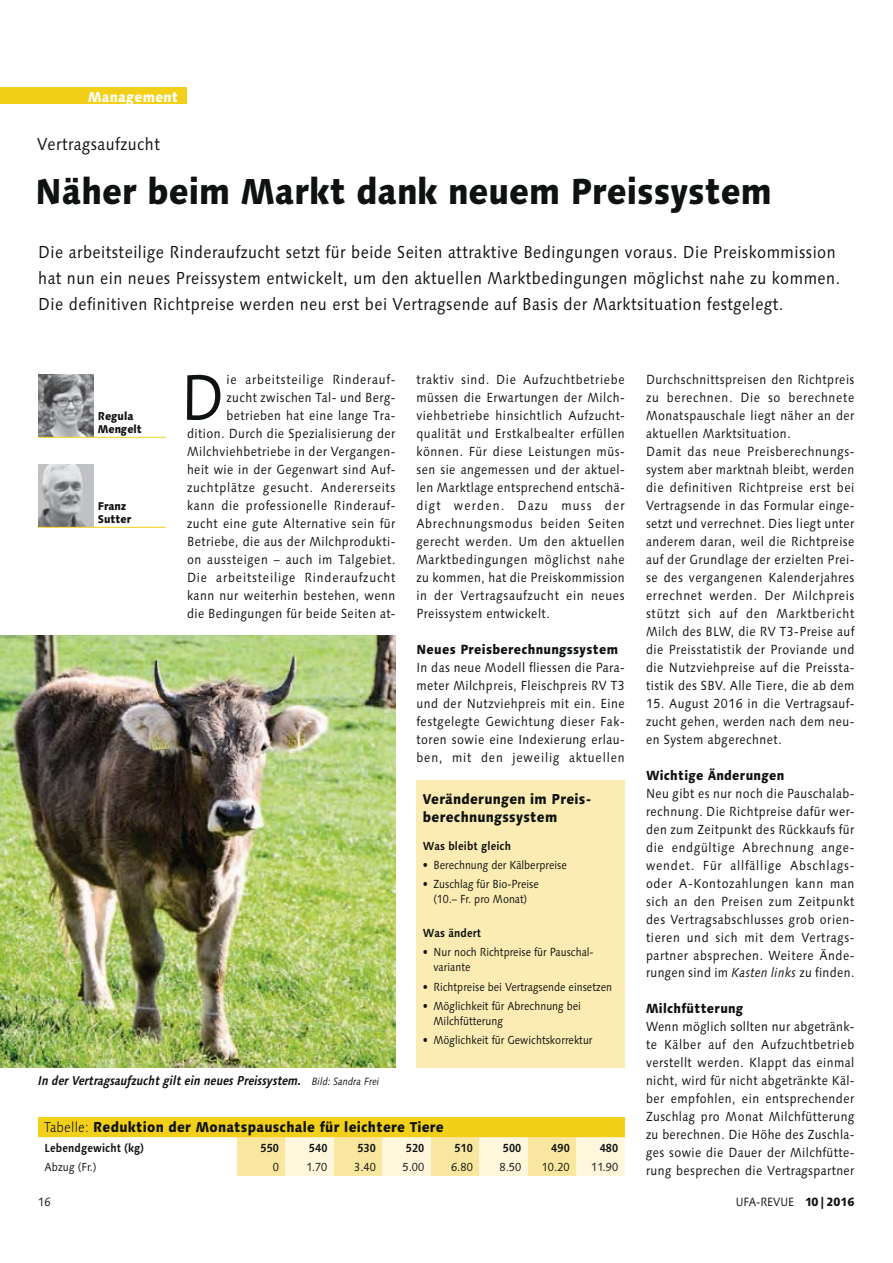
<style>
.page{position:relative;width:893px;height:1263px;background:#fff}
.page>*{position:absolute;margin:0;border:0;box-sizing:border-box;transform-origin:0 0}
.t1{font:64.2px "Linotype Syntax";color:#0f1310;scale:.9 1}
.t2{font:800 36px "Linotype Syntax";color:#0f1310;scale:.9 1}
.t3{font:17.25px/26.2px "Linotype Syntax";letter-spacing:.03em;color:#0f1310;scale:.9 1}
.t4{font:800 14.25px/18px "Linotype Syntax";letter-spacing:.02em;color:#0f1310;scale:.9 1}
.t5{font:800 14.25px "Linotype Syntax";letter-spacing:.025em;color:#fff;scale:.9 1}
.t6{font:13.2px/18px "Linotype Syntax";letter-spacing:.04em;color:#0f1310;text-align:justify;scale:.9 1}
.t7{font:800 13.2px "Linotype Syntax";letter-spacing:.025em;color:#0f1310;scale:.9 1}
.t8{font:italic 700 12.75px "Linotype Syntax";letter-spacing:.005em;color:#0f1310;scale:.9 1}
.t9{font:12px "Linotype Syntax";color:#0f1310;scale:.9 1}
.t10{font:12px "Linotype Syntax";color:#0f1310;scale:.88 1}
.t11{font:11.7px/15px "Linotype Syntax";color:#0f1310;scale:.88 1}
.t12{font:700 11.7px "Linotype Syntax";letter-spacing:.01em;color:#0f1310;scale:.9 1}
.t13{font:11.7px "Linotype Syntax";color:#0f1310;scale:.9 1}
.t14{font:800 11.25px/13.5px "Linotype Syntax";color:#0f1310;scale:.9 1}
.s1{font-weight:400;font-size:10.5px}
.s2{font-weight:300}
.s3{font-style:italic}
.s4{font-weight:800}
</style>
<div class="page">
<img style="left:38px;top:375px;width:56px;height:62px">
<img style="left:38px;top:465px;width:56px;height:62px">
<hr style="left:38px;top:437px;width:128px;height:1px;background:#f2d019">
<hr style="left:38px;top:527px;width:128px;height:1px;background:#f2d019">
<img style="left:0;top:636px;width:395px;height:431px">
<div style="left:0;top:87px;width:187px;height:17px;background:#f2d019"></div>
<div style="left:38px;top:1117px;width:587px;height:20px;background:#f2d019"></div>
<svg style="left:38px;top:1137px;width:587px;height:39px"></svg>
<div style="left:416px;top:780px;width:209px;height:287px;background:#fcecb3"></div>
<p class="t5" style="left:88px;top:91px;width:102px">Management</p>
<h3 class="t3" style="left:37px;top:132px;width:138px">Vertragsaufzucht</h3>
<h2 class="t2" style="left:35px;top:176px;width:820px">Näher beim Markt dank neuem Preissystem</h2>
<p class="t3" style="left:38px;top:240px;width:892px">Die arbeitsteilige Rinderaufzucht setzt für beide Seiten attraktive Bedingungen voraus. Die Preiskommission hat nun ein neues Preissystem entwickelt, um den aktuellen Marktbedingungen möglichst nahe zu kommen.<br>Die definitiven Richtpreise werden neu erst bei Vertragsende auf Basis der Marktsituation festgelegt.</p>
<p class="t14" style="left:98px;top:410px;width:51px">Regula<br>Mengelt</p>
<p class="t14" style="left:98px;top:500px;width:39px">Franz<br>Sutter</p>
<p class="t6" style="left:187px;top:371px;width:233px;text-align:right">ie arbeitsteilige Rinderauf-<br>zucht zwischen Tal- und Berg&shy;betrieben hat eine lange Tra&shy;dition. Durch die Spezialisierung der Milchviehbetriebe in der Vergangen&shy;heit wie in der Gegenwart sind Auf&shy;zuchtplätze gesucht. Andererseits kann die professionelle Rinderauf&shy;zucht eine gute Alternative sein für Betriebe, die aus der Milchprodukti&shy;on aussteigen – auch im Talgebiet.<br>Die arbeitsteilige Rinderaufzucht kann nur weiterhin bestehen, wenn die Bedingungen für beide Seiten at-</p>
<p class="t6" style="left:416px;top:371px;width:233px">traktiv sind. Die Aufzuchtbetriebe müssen die Erwartungen der Milch&shy;viehbetriebe hinsichtlich Aufzucht&shy;qualität und Erstkalbealter erfüllen können. Für diese Leistungen müs&shy;sen sie angemessen und der aktuel&shy;len Marktlage entsprechend entschä&shy;digt werden. Dazu muss der Abrechnungsmodus beiden Seiten gerecht werden. Um den aktuellen Marktbedingungen möglichst nahe zu kommen, hat die Preiskommission in der Vertragsaufzucht ein neues Preissystem entwickelt.</p>
<p class="t7" style="left:416px;top:643px;width:226px">Neues Preisberechnungssystem</p>
<p class="t6" style="left:416px;top:659px;width:233px">In das neue Modell fliessen die Para&shy;meter Milchpreis, Fleischpreis RV T3 und der Nutzviehpreis mit ein. Eine festgelegte Gewichtung dieser Fak&shy;toren sowie eine Indexierung erlau&shy;ben, mit den jeweilig aktuellen</p>
<h1 class="t1" style="left:181px;top:370px;width:50px">D</h1>
<p class="t4" style="left:423px;top:791px;width:189px">Veränderungen im Preis&shy;berechnungssystem</p>
<p class="t12" style="left:423px;top:841px;width:99px">Was bleibt gleich</p>
<p class="t11" style="left:423px;top:858px;width:165px">• Berechnung der Kälberpreise</p>
<p class="t11" style="left:423px;top:877px;width:133px;text-align:center">• Zuschlag für Bio-Preise (10.– Fr. pro Monat)</p>
<p class="t12" style="left:423px;top:928px;width:66px">Was ändert</p>
<p class="t11" style="left:433px;top:946px;width:183px;text-indent:-11px">• Nur noch Richtpreise für Pauschal&shy;variante</p>
<p class="t11" style="left:423px;top:980px;width:216px">• Richtpreise bei Vertragsende einsetzen</p>
<p class="t11" style="left:433px;top:999px;width:169px;text-indent:-11px">• Möglichkeit für Abrechnung bei<br>Milch fütterung</p>
<p class="t11" style="left:423px;top:1033px;width:194px">• Möglichkeit für Gewichtskorrektur</p>
<p class="t8" style="left:38px;top:1076px;width:381px">In der Vertragsaufzucht gilt ein neues Preissystem. <span class="s1">Bild: Sandra Frei</span></p>
<p class="t4" style="left:44px;top:1119px;width:445px"><span class="s2">Tabelle:</span> Reduktion der Monatspauschale für leichtere Tiere</p>
<p class="t12" style="left:45px;top:1142px;width:112px">Lebendgewicht (kg)</p>
<p class="t12" style="left:260px;top:1142px;width:22px">550</p>
<p class="t12" style="left:309px;top:1142px;width:22px">540</p>
<p class="t12" style="left:357px;top:1142px;width:22px">530</p>
<p class="t12" style="left:406px;top:1142px;width:22px">520</p>
<p class="t12" style="left:454px;top:1142px;width:22px">510</p>
<p class="t12" style="left:503px;top:1142px;width:22px">500</p>
<p class="t12" style="left:551px;top:1142px;width:22px">490</p>
<p class="t12" style="left:600px;top:1142px;width:22px">480</p>
<p class="t13" style="left:45px;top:1161px;width:59px">Abzug (Fr.)</p>
<p class="t13" style="left:273px;top:1161px;width:8px">0</p>
<p class="t13" style="left:307px;top:1161px;width:25px">1.70</p>
<p class="t13" style="left:354px;top:1161px;width:26px">3.40</p>
<p class="t13" style="left:402px;top:1161px;width:26px">5.00</p>
<p class="t13" style="left:451px;top:1161px;width:26px">6.80</p>
<p class="t13" style="left:499px;top:1161px;width:26px">8.50</p>
<p class="t13" style="left:542px;top:1161px;width:33px">10.20</p>
<p class="t13" style="left:591px;top:1161px;width:32px">11.90</p>
<p class="t6" style="left:646px;top:371px;width:233px;text-align:left">Durchschnittspreisen den Richtpreis zu berechnen. Die so berechnete Monatspauschale liegt näher an der aktuellen Marktsituation.<br>Damit das neue Preisberechnungs&shy;system aber marktnah bleibt, werden die definitiven Richtpreise erst bei Vertragsende in das Formular einge&shy;setzt und verrechnet. Dies liegt unter anderem daran, weil die Richtpreise auf der Grundlage der erzielten Prei&shy;se des vergangenen Kalenderjahres errechnet werden. Der Milchpreis stützt sich auf den Marktbericht Milch des BLW, die RV T3-Preise auf die Preisstatistik der Proviande und die Nutzviehpreise auf die Preissta&shy;tistik des SBV. Alle Tiere, die ab dem</p>
<p class="t6" style="left:646px;top:695px;width:233px">15. August 2016 in die Vertragsauf&shy;zucht gehen, werden nach dem neu&shy;en System abgerechnet.</p>
<p class="t7" style="left:646px;top:769px;width:155px">Wichtige Änderungen</p>
<p class="t6" style="left:646px;top:785px;width:233px">Neu gibt es nur noch die Pauschalab&shy;rechnung. Die Richtpreise dafür wer&shy;den zum Zeitpunkt des Rückkaufs für die endgültige Abrechnung ange&shy;wendet. Für allfällige Abschlags&shy;oder A-Kontozahlungen kann man sich an den Preisen zum Zeitpunkt des Vertragsabschlusses grob orien&shy;tieren und sich mit dem Vertrags&shy;partner absprechen. Weitere Ände&shy;rungen sind im <span class="s3">Kasten links</span> zu finden.</p>
<p class="t7" style="left:646px;top:1003px;width:110px">Milchfütterung</p>
<p class="t6" style="left:646px;top:1019px;width:233px">Wenn möglich sollten nur abgetränk&shy;te Kälber auf den Aufzuchtbetrieb verstellt werden. Klappt das einmal nicht, wird für nicht abgetränkte Käl&shy;ber empfohlen, ein entsprechender Zuschlag pro Monat Milchfütterung zu berechnen. Die Höhe des Zuschla&shy;ges sowie die Dauer der Milchfütte&shy;rung besprechen die Vertragspartner</p>
<p class="t10" style="left:38px;top:1197px;width:16px">16</p>
<p class="t9" style="left:736px;top:1197px;width:133px">UFA-REVUE <span class="s4">10 | 2016</span></p>
</div>
